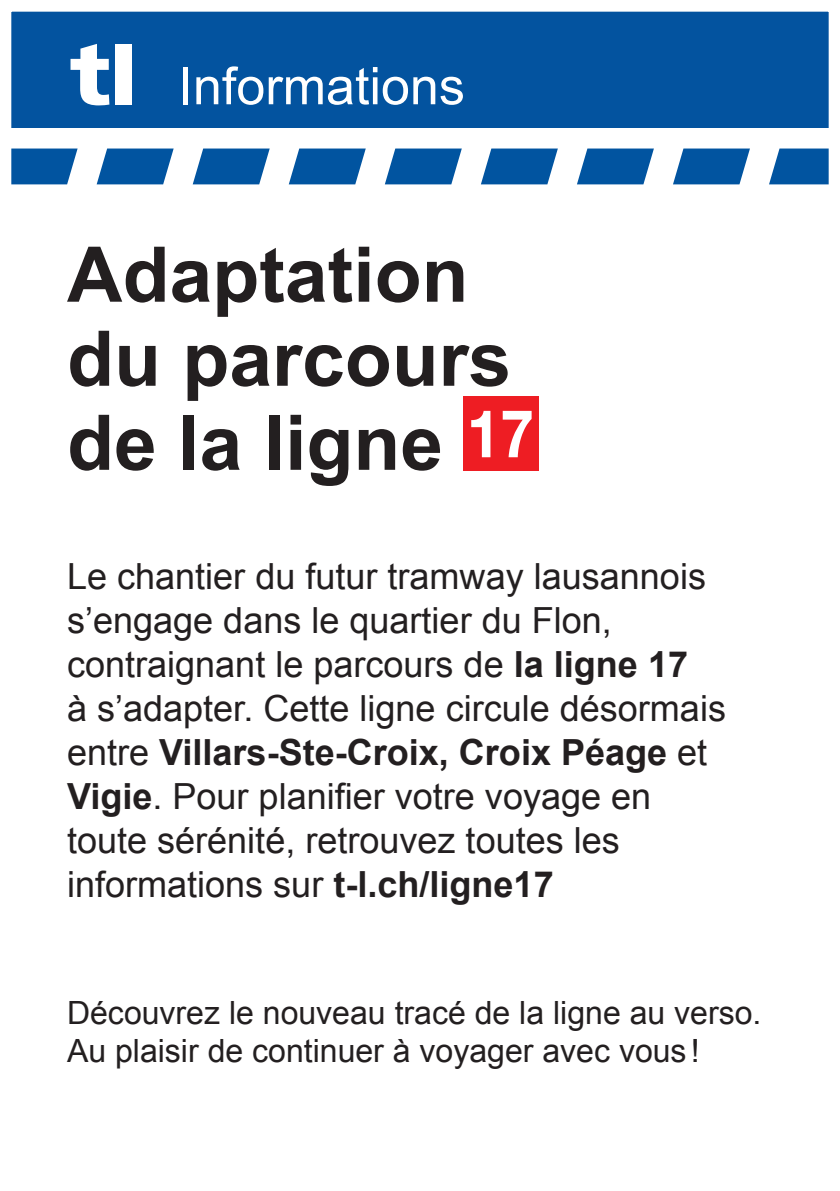
<style>
.page{position:relative;width:840px;height:1191px;background:#fff}
.page>*{position:absolute;margin:0;border:0;box-sizing:border-box;transform-origin:0 0}
.t1{font:700 76.8px/84px "Arial";color:#231f20}
.t2{font:52px "Arial";color:#fff}
.t3{font:36px/44px "Arial";color:#231f20}
.t4{font:32px/38px "Arial";color:#231f20}
.s1{font-weight:700}
</style>
<div class="page">
<div style="left:0;top:5px;width:835px;height:123px;background:#03539f"></div>
<svg style="left:12px;top:148px;width:66px;height:36px;background:#1964a9"></svg>
<svg style="left:97px;top:148px;width:76px;height:36px;background:#246bad"></svg>
<svg style="left:192px;top:148px;width:77px;height:36px;background:#266dae"></svg>
<svg style="left:289px;top:148px;width:76px;height:36px;background:#246bad"></svg>
<svg style="left:385px;top:148px;width:76px;height:36px;background:#246bad"></svg>
<svg style="left:481px;top:148px;width:76px;height:36px;background:#246bad"></svg>
<svg style="left:577px;top:148px;width:76px;height:36px;background:#246bad"></svg>
<svg style="left:673px;top:148px;width:76px;height:36px;background:#246bad"></svg>
<svg style="left:769px;top:148px;width:58px;height:36px;background:#1b65a9"></svg>
<svg style="left:70px;top:44px;width:39px;height:61px"></svg>
<div style="left:114px;top:44px;width:17px;height:60px;background:#fff"></div>
<div style="left:462px;top:396px;width:76px;height:75px;background:#ee1d23"></div>
<svg style="left:471px;top:411px;width:19px;height:46px"></svg>
<svg style="left:502px;top:411px;width:29px;height:46px"></svg>
<div style="left:0;top:0;width:839px;height:1191px;border:11px solid #fff"></div>
<h2 class="t2" style="left:178px;top:52px;width:288px">Informations</h2>
<h1 class="t1" style="left:67px;top:235px;width:445px">Adaptation du parcours de la ligne</h1>
<p class="t3" style="left:67px;top:555px;width:660px">Le chantier du futur tramway lausannois s’engage dans le quartier du Flon, contraignant le parcours de <span class="s1">la ligne 17<br></span>à s’adapter. Cette ligne circule désormais entre <span class="s1">Villars-Ste-Croix, Croix Péage</span> et <span class="s1">Vigie</span>. Pour planifier votre voyage en toute sérénité, retrouvez toutes les informations sur <span class="s1">t-l.ch/ligne17</span></p>
<p class="t4" style="left:67px;top:993px;width:695px">Découvrez le nouveau tracé de la ligne au verso.<br>Au plaisir de continuer à voyager avec vous !</p>
</div>
